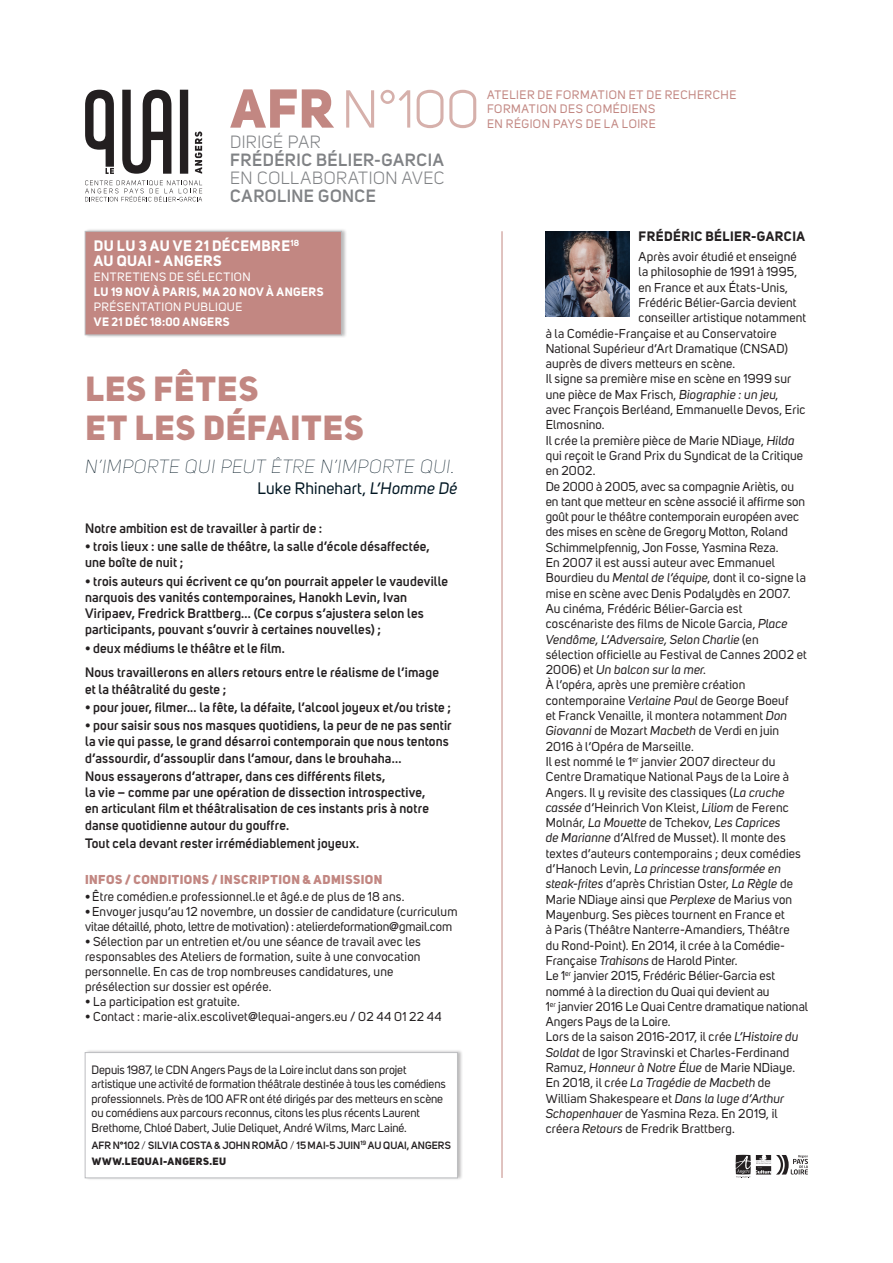
<style>
.page{position:relative;width:893px;height:1263px;background:#fff}
.page>*{position:absolute;margin:0;border:0;box-sizing:border-box;transform-origin:0 0}
.t1{font:52.65px "Uni Sans";color:#d6b0ab}
.t2{font:34.5px "Uni Sans Heavy CAPS";letter-spacing:.03em;color:#c28782}
.t3{font:italic 100 18.75px "Uni Sans";letter-spacing:.025em;color:#011622}
.t4{font:600 17.55px/18px "Uni Sans";letter-spacing:.03em;color:#808285}
.t5{font:17.55px "Uni Sans";letter-spacing:.03em;color:#808285}
.t6{font:16.5px "Uni Sans";letter-spacing:.01em;color:#011622}
.t7{font:700 15px "Uni Sans";letter-spacing:.025em;color:#fff}
.t8{font:600 13.5px/16.2px "Uni Sans";letter-spacing:.01em;color:#231f20}
.t9{font:700 13.5px "Uni Sans";letter-spacing:.03em;color:#231f20}
.t10{font:12.75px/15.3px "Uni Sans";letter-spacing:.01em;color:#231f20}
.t11{font:12.75px "Uni Sans Heavy CAPS";letter-spacing:.035em;color:#c28782}
.t12{font:12.15px/14.5px "Uni Sans";letter-spacing:.045em;color:#c28782}
.t13{font:12px/14.4px "Uni Sans";letter-spacing:-.005em;color:#231f20}
.t14{font:700 12px/15px "Uni Sans";letter-spacing:.035em;color:#fff}
.t15{font:12px "Uni Sans";letter-spacing:.035em;color:#fff}
.t16{font:600 10.5px "Uni Sans";letter-spacing:.01em;color:#231f20}
.t17{font:10.5px "Uni Sans Heavy CAPS";letter-spacing:.04em;color:#231f20}
.s1{font-family:"Uni Sans Heavy CAPS";font-size:54px;color:#c28782}
.s2{font-weight:400}
.s3{font-style:italic}
.s4{font-weight:700}
</style>
<div class="page">
<svg style="left:85px;top:180px;width:117px;height:21px"></svg>
<svg style="left:195px;top:131px;width:7px;height:43px"></svg>
<svg style="left:122px;top:90px;width:49px;height:84px"></svg>
<div style="left:180px;top:90px;width:8px;height:84px;background:#231f20"></div>
<svg style="left:85px;top:90px;width:29px;height:84px"></svg>
<div style="left:85px;top:228px;width:263px;height:110px;background:#231f20;opacity:.3"></div>
<div style="left:85px;top:231px;width:256px;height:104px;background:#c28782"></div>
<div style="left:85px;top:231px;width:256px;height:104px;border:1px solid #bcbdc0"></div>
<hr style="left:502px;top:231px;width:1px;height:947px;background:#c28782">
<img style="left:546px;top:231px;width:84px;height:85px">
<div style="left:85px;top:1049px;width:378px;height:131px;background:#231f20;opacity:.3"></div>
<div style="left:85px;top:1052px;width:372px;height:126px;background:#fff"></div>
<div style="left:85px;top:1052px;width:373px;height:126px;border:1px solid #bcbdc0"></div>
<svg style="left:736px;top:1155px;width:72px;height:23px"></svg>
<p class="t1" style="left:231px;top:79px;width:250px"><span class="s1">AFR</span> N°100</p>
<p class="t12" style="left:487px;top:88px;width:251px">ATELIER DE FORMATION ET DE RECHERCHE</p>
<p class="t12" style="left:487px;top:102px;width:170px">FORMATION DES COMÉDIENS<br>EN RÉGION PAYS DE LA LOIRE</p>
<p class="t4" style="left:230px;top:133px;width:215px"><span class="s2">DIRIGÉ PAR<br></span>FRÉDÉRIC BÉLIER-GARCIA</p>
<p class="t5" style="left:230px;top:168px;width:216px">EN COLLABORATION AVEC</p>
<p class="t4" style="left:230px;top:187px;width:147px">CAROLINE GONCE</p>
<p class="t7" style="left:94px;top:237px;width:207px">DU LU 3 AU VE 21 DÉCEMBRE<sup>18</sup></p>
<p class="t7" style="left:94px;top:252px;width:129px">AU QUAI - ANGERS</p>
<p class="t15" style="left:94px;top:270px;width:158px">ENTRETIENS DE SÉLECTION</p>
<p class="t14" style="left:94px;top:284px;width:231px">LU 19 NOV À PARIS, MA 20 NOV À ANGERS<br><span class="s2">PRÉSENTATION PUBLIQUE</span></p>
<p class="t14" style="left:94px;top:314px;width:137px">VE 21 DÉC 18:00 ANGERS</p>
<p class="t2" style="left:85px;top:367px;width:174px">LES FÊTES</p>
<p class="t2" style="left:85px;top:406px;width:280px">ET LES DÉFAITES</p>
<p class="t3" style="left:85px;top:455px;width:371px">N’IMPORTE QUI PEUT ÊTRE N’IMPORTE QUI.</p>
<p class="t6" style="left:257px;top:478px;width:202px">Luke Rhinehart, <span class="s3">L’Homme Dé</span></p>
<p class="t8" style="left:85px;top:520px;width:239px">Notre ambition est de travailler à partir de :</p>
<p class="t8" style="left:85px;top:538px;width:346px">• trois lieux : une salle de théâtre, la salle d’école désaffectée, une boîte de nuit ;</p>
<p class="t8" style="left:85px;top:573px;width:365px">• trois auteurs qui écrivent ce qu’on pourrait appeler le vaudeville narquois des vanités contemporaines, Hanokh Levin, Ivan Viripaev, Fredrick Brattberg... (Ce corpus s’ajustera selon les participants, pouvant s’ouvrir à certaines nouvelles) ;</p>
<p class="t8" style="left:85px;top:640px;width:201px">• deux médiums le théâtre et le film.</p>
<p class="t8" style="left:85px;top:665px;width:355px">Nous travaillerons en allers retours entre le réalisme de l’image et la théâtralité du geste ;</p>
<p class="t8" style="left:85px;top:699px;width:368px">• pour jouer, filmer... la fête, la défaite, l’alcool joyeux et/ou triste ;</p>
<p class="t8" style="left:85px;top:717px;width:368px">• pour saisir sous nos masques quotidiens, la peur de ne pas sentir la vie qui passe, le grand désarroi contemporain que nous tentons d’assourdir, d’assouplir dans l’amour, dans le brouhaha...</p>
<p class="t8" style="left:85px;top:768px;width:345px">Nous essayerons d’attraper, dans ces différents filets,<br>la vie – comme par une opération de dissection introspective, en articulant film et théâtralisation de ces instants pris à notre danse quotidienne autour du gouffre.</p>
<p class="t8" style="left:85px;top:835px;width:276px">Tout cela devant rester irrémédiablement joyeux.</p>
<p class="t11" style="left:85px;top:871px;width:299px">INFOS / CONDITIONS / INSCRIPTION &amp; ADMISSION</p>
<p class="t10" style="left:85px;top:889px;width:321px"><span class="s4">•</span> Être comédien.e professionnel.le et âgé.e de plus de 18 ans.</p>
<p class="t10" style="left:85px;top:904px;width:374px"><span class="s4">•</span> Envoyer jusqu’au 12 novembre, un dossier de candidature (curriculum vitae détaillé, photo, lettre de motivation) : atelierdeformation@gmail.com</p>
<p class="t10" style="left:85px;top:934px;width:337px">• Sélection par un entretien et/ou une séance de travail avec les responsables des Ateliers de formation, suite à une convocation personnelle. En cas de trop nombreuses candidatures, une présélection sur dossier est opérée.</p>
<p class="t10" style="left:85px;top:994px;width:156px">• La participation est gratuite.</p>
<p class="t10" style="left:85px;top:1009px;width:358px">• Contact : marie-alix.escolivet@lequai-angers.eu / 02 44 01 22 44</p>
<p class="t13" style="left:92px;top:1063px;width:356px">Depuis 1987, le CDN Angers Pays de la Loire inclut dans son projet artistique une activité de formation théâtrale destinée à tous les comédiens professionnels. Près de 100 AFR ont été dirigés par des metteurs en scène ou comédiens aux parcours reconnus, citons les plus récents Laurent Brethome, Chloé Dabert, Julie Deliquet, André Wilms, Marc Lainé.</p>
<p class="t16" style="left:92px;top:1139px;width:361px">AFR N°102 <span class="s2">/</span> SILVIA COSTA &amp; JOHN ROMÃO <span class="s2">/</span> 15 MAI-5 JUIN<sup>19</sup> AU QUAI, ANGERS</p>
<p class="t17" style="left:92px;top:1155px;width:136px">WWW.LEQUAI-ANGERS.EU</p>
<p class="t9" style="left:639px;top:228px;width:168px">FRÉDÉRIC BÉLIER-GARCIA</p>
<p class="t10" style="left:638px;top:249px;width:160px">Après avoir étudié et enseigné</p>
<p class="t10" style="left:638px;top:264px;width:160px">la philosophie de 1991 à 1995,</p>
<p class="t10" style="left:638px;top:280px;width:151px">en France et aux États-Unis,</p>
<p class="t10" style="left:638px;top:295px;width:160px">Frédéric Bélier-Garcia devient</p>
<p class="t10" style="left:638px;top:310px;width:169px">conseiller artistique notamment</p>
<p class="t10" style="left:546px;top:326px;width:232px">à la Comédie-Française et au Conservatoire</p>
<p class="t10" style="left:546px;top:341px;width:244px">National Supérieur d’Art Dramatique (CNSAD)</p>
<p class="t10" style="left:546px;top:356px;width:191px">auprès de divers metteurs en scène.</p>
<p class="t10" style="left:546px;top:371px;width:261px">Il signe sa première mise en scène en 1999 sur une pièce de Max Frisch, <span class="s3">Biographie : un jeu</span>, avec François Berléand, Emmanuelle Devos, Eric Elmosnino.</p>
<p class="t10" style="left:546px;top:433px;width:259px">Il crée la première pièce de Marie NDiaye, <span class="s3">Hilda </span>qui reçoit le Grand Prix du Syndicat de la Critique en 2002.</p>
<p class="t10" style="left:546px;top:479px;width:261px">De 2000 à 2005, avec sa compagnie Ariètis, ou en tant que metteur en scène associé il affirme son goût pour le théâtre contemporain européen avec des mises en scène de Gregory Motton, Roland Schimmelpfennig, Jon Fosse, Yasmina Reza.</p>
<p class="t10" style="left:546px;top:555px;width:262px">En 2007 il est aussi auteur avec Emmanuel<br>Bourdieu du <span class="s3">Mental de l’équipe</span>, dont il co-signe la mise en scène avec Denis Podalydès en 2007.</p>
<p class="t10" style="left:546px;top:601px;width:263px">Au cinéma, Frédéric Bélier-Garcia est coscénariste des films de Nicole Garcia, <span class="s3">Place Vendôme, L’Adversaire, Selon Charlie</span> (en sélection officielle au Festival de Cannes 2002 et 2006) et <span class="s3">Un balcon sur la mer</span>.</p>
<p class="t10" style="left:546px;top:677px;width:244px">À l’opéra, après une première création contemporaine <span class="s3">Verlaine Paul</span> de George Boeuf et Franck Venaille, il montera notamment <span class="s3">Don Giovanni</span> de Mozart <span class="s3">Macbeth</span> de Verdi en juin 2016 à l’Opéra de Marseille.</p>
<p class="t10" style="left:546px;top:754px;width:257px">Il est nommé le 1<sup>er</sup> janvier 2007 directeur du Centre Dramatique National Pays de la Loire à Angers. Il y revisite des classiques (<span class="s3">La cruche cassée</span> d’Heinrich Von Kleist, <span class="s3">Liliom</span> de Ferenc Molnár, <span class="s3">La Mouette</span> de Tchekov, <span class="s3">Les Caprices<br>de Marianne</span> d’Alfred de Musset). Il monte des textes d’auteurs contemporains ; deux comédies d’Hanoch Levin, <span class="s3">La princesse transformée en steak-frites</span> d’après Christian Oster, <span class="s3">La Règle</span> de Marie NDiaye ainsi que <span class="s3">Perplexe</span> de Marius von Mayenburg. Ses pièces tournent en France et<br>à Paris (Théâtre Nanterre-Amandiers, Théâtre du Rond-Point). En 2014, il crée à la Comédie-Française <span class="s3">Trahisons</span> de Harold Pinter.</p>
<p class="t10" style="left:546px;top:968px;width:264px">Le 1<sup>er</sup> janvier 2015, Frédéric Bélier-Garcia est nommé à la direction du Quai qui devient au<br>1<sup>er</sup> janvier 2016 Le Quai Centre dramatique national Angers Pays de la Loire.</p>
<p class="t10" style="left:546px;top:1029px;width:254px">Lors de la saison 2016-2017, il crée <span class="s3">L’Histoire du<br>Soldat</span> de Igor Stravinski et Charles-Ferdinand<br>Ramuz, <span class="s3">Honneur à Notre Élue</span> de Marie NDiaye.</p>
<p class="t10" style="left:546px;top:1075px;width:240px">En 2018, il crée <span class="s3">La Tragédie de Macbeth</span> de William Shakespeare et <span class="s3">Dans la luge d’Arthur Schopenhauer</span> de Yasmina Reza. En 2019, il créera <span class="s3">Retours</span> de Fredrik Brattberg.</p>
</div>
